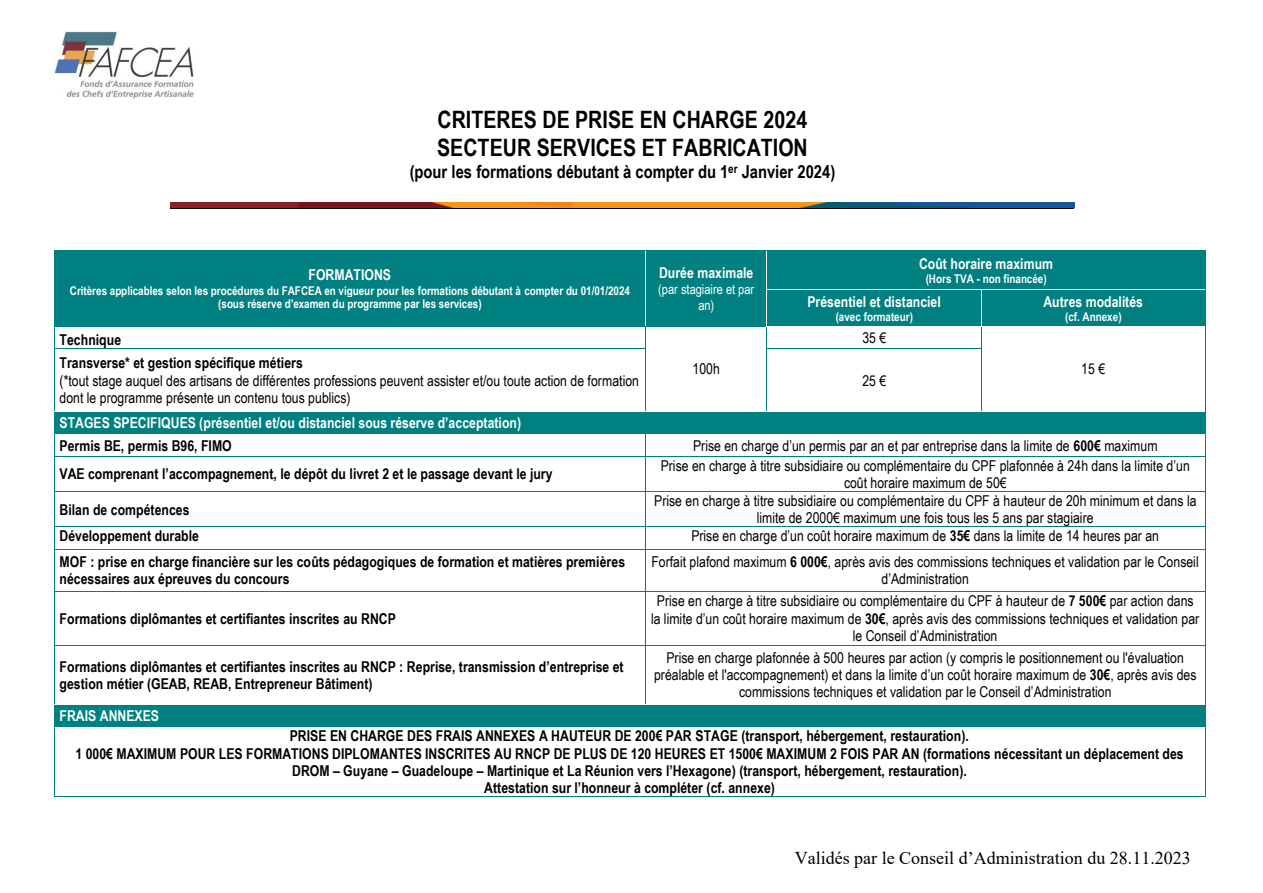
<style>
.page{position:relative;width:1263px;height:893px;background:#fff}
.page>*{position:absolute;margin:0;border:0;box-sizing:border-box;transform-origin:0 0}
.t1{font:700 24px/27.6px "Arial Narrow";color:#000}
.t2{font:700 18px "Arial Narrow";color:#000}
.t3{font:18px "Times New Roman";color:#000}
.t4{font:15px/17.2px "Arial Narrow";color:#000;text-align:center}
.t5{font:700 15px/17.2px "Arial Narrow";color:#000}
.t6{font:700 15px "Arial Narrow";color:#fff}
.t7{font:13.5px/15.6px "Arial Narrow";color:#fff;text-align:center}
.t8{font:700 12px/13.8px "Arial Narrow";color:#fff;text-align:center}
.s1{font-weight:700}
</style>
<div class="page">
<img style="left:54px;top:32px;width:140px;height:67px">
<img style="left:171px;top:202px;width:903px;height:6px">
<hr style="left:171px;top:208px;width:903px;height:1px;background:#000">
<div style="left:55px;top:251px;width:590px;height:75px;background:#008080"></div>
<div style="left:646px;top:251px;width:121px;height:75px;background:#008080"></div>
<div style="left:767px;top:251px;width:438px;height:38px;background:#008080"></div>
<hr style="left:55px;top:250px;width:590px;height:1px;background:#008080">
<hr style="left:646px;top:250px;width:121px;height:1px;background:#008080">
<hr style="left:767px;top:250px;width:438px;height:1px;background:#008080">
<hr style="left:54px;top:251px;width:1px;height:38px;background:#008080">
<hr style="left:767px;top:251px;width:1px;height:38px;background:#fff">
<hr style="left:1205px;top:251px;width:1px;height:38px;background:#008080">
<div style="left:767px;top:290px;width:214px;height:36px;background:#008080"></div>
<div style="left:982px;top:290px;width:223px;height:36px;background:#008080"></div>
<hr style="left:54px;top:290px;width:1px;height:36px;background:#008080">
<hr style="left:767px;top:290px;width:1px;height:36px;background:#fff">
<hr style="left:1205px;top:290px;width:1px;height:36px;background:#008080">
<hr style="left:55px;top:326px;width:590px;height:1px;background:#008080">
<hr style="left:646px;top:326px;width:121px;height:1px;background:#008080">
<svg style="left:54px;top:326px;width:1px;height:23px"></svg>
<hr style="left:55px;top:349px;width:590px;height:1px;background:#008080">
<svg style="left:645px;top:326px;width:1px;height:23px"></svg>
<hr style="left:767px;top:349px;width:214px;height:1px;background:#008080">
<svg style="left:981px;top:327px;width:1px;height:22px"></svg>
<svg style="left:1205px;top:326px;width:1px;height:23px"></svg>
<hr style="left:54px;top:349px;width:1px;height:62px;background:#008080">
<hr style="left:645px;top:349px;width:1px;height:62px;background:#008080">
<hr style="left:767px;top:349px;width:1px;height:62px;background:#008080">
<hr style="left:981px;top:349px;width:1px;height:62px;background:#008080">
<hr style="left:1205px;top:349px;width:1px;height:62px;background:#008080">
<div style="left:55px;top:412px;width:590px;height:22px;background:#008080"></div>
<div style="left:645px;top:412px;width:122px;height:22px;background:#008080"></div>
<div style="left:767px;top:412px;width:214px;height:22px;background:#008080"></div>
<div style="left:982px;top:412px;width:223px;height:22px;background:#008080"></div>
<svg style="left:54px;top:412px;width:1px;height:45px"></svg>
<hr style="left:55px;top:456px;width:590px;height:1px;background:#008080">
<svg style="left:645px;top:434px;width:1px;height:23px"></svg>
<hr style="left:646px;top:456px;width:559px;height:1px;background:#008080">
<svg style="left:1205px;top:411px;width:1px;height:46px"></svg>
<hr style="left:54px;top:457px;width:1px;height:34px;background:#008080">
<hr style="left:645px;top:457px;width:1px;height:34px;background:#008080">
<hr style="left:1205px;top:457px;width:1px;height:34px;background:#008080">
<hr style="left:55px;top:491px;width:590px;height:1px;background:#008080">
<hr style="left:646px;top:491px;width:559px;height:1px;background:#008080">
<hr style="left:54px;top:492px;width:1px;height:34px;background:#008080">
<hr style="left:645px;top:492px;width:1px;height:34px;background:#008080">
<hr style="left:1205px;top:492px;width:1px;height:34px;background:#008080">
<hr style="left:55px;top:526px;width:590px;height:1px;background:#008080">
<hr style="left:646px;top:526px;width:559px;height:1px;background:#008080">
<svg style="left:54px;top:526px;width:1px;height:23px"></svg>
<hr style="left:55px;top:549px;width:590px;height:1px;background:#008080">
<svg style="left:645px;top:526px;width:1px;height:23px"></svg>
<hr style="left:646px;top:549px;width:559px;height:1px;background:#008080">
<svg style="left:1205px;top:526px;width:1px;height:23px"></svg>
<hr style="left:54px;top:549px;width:1px;height:42px;background:#008080">
<hr style="left:645px;top:549px;width:1px;height:42px;background:#008080">
<hr style="left:1205px;top:549px;width:1px;height:42px;background:#008080">
<hr style="left:55px;top:591px;width:590px;height:1px;background:#008080">
<hr style="left:646px;top:591px;width:559px;height:1px;background:#008080">
<hr style="left:54px;top:592px;width:1px;height:53px;background:#008080">
<hr style="left:645px;top:592px;width:1px;height:53px;background:#008080">
<hr style="left:1205px;top:592px;width:1px;height:53px;background:#008080">
<hr style="left:55px;top:645px;width:590px;height:1px;background:#008080">
<hr style="left:646px;top:645px;width:559px;height:1px;background:#008080">
<hr style="left:54px;top:646px;width:1px;height:58px;background:#008080">
<hr style="left:645px;top:646px;width:1px;height:58px;background:#008080">
<hr style="left:1205px;top:646px;width:1px;height:58px;background:#008080">
<div style="left:55px;top:705px;width:590px;height:21px;background:#008080"></div>
<div style="left:645px;top:705px;width:122px;height:21px;background:#008080"></div>
<div style="left:767px;top:705px;width:214px;height:21px;background:#008080"></div>
<div style="left:982px;top:705px;width:223px;height:21px;background:#008080"></div>
<svg style="left:54px;top:705px;width:1px;height:22px"></svg>
<hr style="left:55px;top:726px;width:590px;height:1px;background:#008080">
<hr style="left:646px;top:726px;width:121px;height:1px;background:#008080">
<hr style="left:768px;top:726px;width:213px;height:1px;background:#008080">
<hr style="left:982px;top:726px;width:223px;height:1px;background:#008080">
<svg style="left:1205px;top:704px;width:1px;height:23px"></svg>
<hr style="left:54px;top:727px;width:1px;height:69px;background:#008080">
<hr style="left:55px;top:796px;width:1150px;height:1px;background:#008080">
<hr style="left:1205px;top:727px;width:1px;height:69px;background:#008080">
<h1 class="t1" style="left:437px;top:105px;width:372px">CRITERES DE PRISE EN CHARGE 2024<br>SECTEUR SERVICES ET FABRICATION</h1>
<p class="t2" style="left:410px;top:158px;width:427px">(pour les formations débutant à compter du 1<sup>er</sup> Janvier 2024)</p>
<p class="t6" style="left:309px;top:263px;width:84px">FORMATIONS</p>
<p class="t8" style="left:70px;top:283px;width:562px">Critères applicables selon les procédures du FAFCEA en vigueur pour les formations débutant à compter du 01/01/2024 (sous réserve d'examen du programme par les services)</p>
<p class="t5" style="left:60px;top:331px;width:63px">Technique</p>
<p class="t6" style="left:659px;top:262px;width:96px">Durée maximale</p>
<p class="t7" style="left:658px;top:281px;width:98px">(par stagiaire et par an)</p>
<p class="t6" style="left:919px;top:252px;width:135px">Coût horaire maximum</p>
<p class="t8" style="left:926px;top:271px;width:123px">(Hors TVA - non financée)</p>
<p class="t6" style="left:807px;top:290px;width:135px">Présentiel et distanciel</p>
<p class="t8" style="left:836px;top:309px;width:79px">(avec formateur)</p>
<p class="t6" style="left:1043px;top:290px;width:101px">Autres modalités</p>
<p class="t8" style="left:1065px;top:309px;width:58px">(cf. Annexe)</p>
<p class="t4" style="left:862px;top:329px;width:25px">35 €</p>
<p class="t5" style="left:60px;top:354px;width:245px">Transverse* et gestion spécifique métiers</p>
<p class="t4" style="left:60px;top:371px;width:581px;text-align:left">(*tout stage auquel des artisans de différentes professions peuvent assister et/ou toute action de formation dont le programme présente un contenu tous publics)</p>
<p class="t4" style="left:862px;top:371px;width:25px">25 €</p>
<p class="t6" style="left:60px;top:412px;width:463px">STAGES SPECIFIQUES (présentiel et/ou distanciel sous réserve d’acceptation)</p>
<p class="t5" style="left:60px;top:436px;width:174px">Permis BE, permis B96, FIMO</p>
<p class="t4" style="left:693px;top:436px;width:466px">Prise en charge d’un permis par an et par entreprise dans la limite de <span class="s1">600€</span> maximum</p>
<p class="t5" style="left:60px;top:465px;width:495px">VAE comprenant l’accompagnement, le dépôt du livret 2 et le passage devant le jury</p>
<p class="t4" style="left:661px;top:456px;width:531px">Prise en charge à titre subsidiaire ou complémentaire du CPF plafonnée à 24h dans la limite d’un coût horaire maximum de 50€</p>
<p class="t5" style="left:60px;top:500px;width:132px">Bilan de compétences</p>
<p class="t4" style="left:654px;top:491px;width:544px">Prise en charge à titre subsidiaire ou complémentaire du CPF à hauteur de 20h minimum et dans la limite de 2000€ maximum une fois tous les 5 ans par stagiaire</p>
<p class="t5" style="left:60px;top:527px;width:141px">Développement durable</p>
<p class="t4" style="left:691px;top:527px;width:469px">Prise en charge d’un coût horaire maximum de <span class="s1">35€</span> dans la limite de 14 heures par an</p>
<p class="t5" style="left:60px;top:552px;width:567px">MOF : prise en charge financière sur les coûts pédagogiques de formation et matières premières nécessaires aux épreuves du concours</p>
<p class="t4" style="left:651px;top:552px;width:549px">Forfait plafond maximum <span class="s1">6 000€</span>, après avis des commissions techniques et validation par le Conseil d’Administration</p>
<p class="t5" style="left:60px;top:609px;width:338px">Formations diplômantes et certifiantes inscrites au RNCP</p>
<p class="t4" style="left:1081px;top:360px;width:25px">15 €</p>
<p class="t4" style="left:693px;top:360px;width:29px">100h</p>
<p class="t4" style="left:651px;top:592px;width:550px">Prise en charge à titre subsidiaire ou complémentaire du CPF à hauteur de <span class="s1">7 500€</span> par action dans la limite d’un coût horaire maximum de <span class="s1">30€</span>, après avis des commissions techniques et validation par le Conseil d’Administration</p>
<p class="t5" style="left:60px;top:657px;width:566px">Formations diplômantes et certifiantes inscrites au RNCP : Reprise, transmission d’entreprise et gestion métier (GEAB, REAB, Entrepreneur Bâtiment)</p>
<p class="t4" style="left:654px;top:649px;width:544px">Prise en charge plafonnée à 500 heures par action (y compris le positionnement ou l'évaluation préalable et l'accompagnement) et dans la limite d’un coût horaire maximum de <span class="s1">30€</span>, après avis des commissions techniques et validation par le Conseil d’Administration</p>
<p class="t6" style="left:60px;top:704px;width:101px">FRAIS ANNEXES</p>
<p class="t5" style="left:75px;top:727px;width:1110px;text-align:center">PRISE EN CHARGE DES FRAIS ANNEXES A HAUTEUR DE 200€ PAR STAGE (transport, hébergement, restauration).<br>1 000€ MAXIMUM POUR LES FORMATIONS DIPLOMANTES INSCRITES AU RNCP DE PLUS DE 120 HEURES ET 1500€ MAXIMUM 2 FOIS PAR AN (formations nécessitant un déplacement des DROM – Guyane – Guadeloupe – Martinique et La Réunion vers l’Hexagone) (transport, hébergement, restauration).<br>Attestation sur l’honneur à compléter (cf. annexe)</p>
<p class="t3" style="left:795px;top:845px;width:398px">Validés par le Conseil d’Administration du 28.11.2023</p>
</div>
